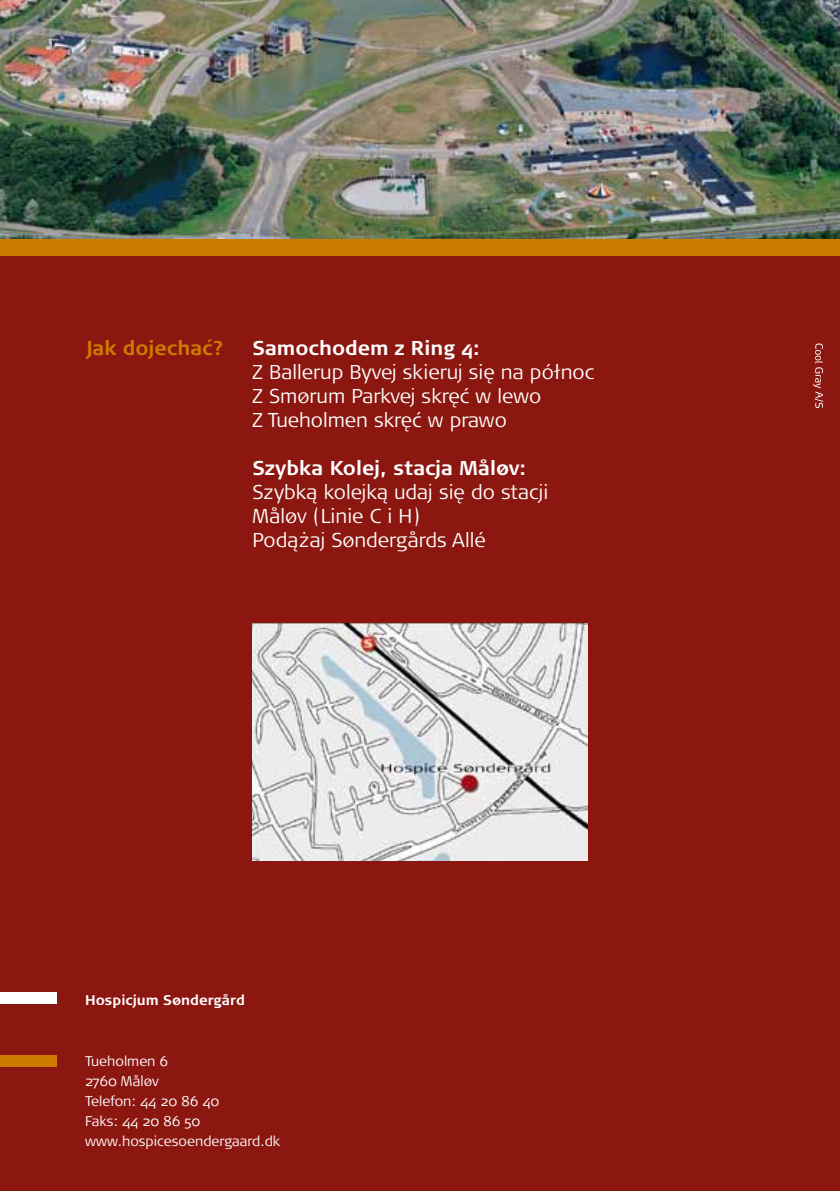
<style>
.page{position:relative;width:840px;height:1191px;background:#fff}
.page>*{position:absolute;margin:0;border:0;box-sizing:border-box;transform-origin:0 0}
.t1{font:300 20px/24px "Signa Pro";color:#fff}
.t2{font:700 20px "Signa Pro";color:#fff}
.t3{font:700 20px "Signa Pro";color:#ce7c00}
.t4{font:300 14px/20px "Signa Normal";color:#fff}
.t5{font:700 14px "Signa Normal";color:#fff}
</style>
<div class="page">
<div style="left:0;top:0;width:839px;height:1191px;background:#8c1610"></div>
<div style="left:0;top:1054px;width:57px;height:12px;background:#ce7c00"></div>
<div style="left:0;top:992px;width:57px;height:11px;background:#fff"></div>
<img style="left:252px;top:624px;width:335px;height:236px">
<div style="left:0;top:238px;width:839px;height:17px;background:#ce7c00"></div>
<img style="left:0;top:0;width:839px;height:238px">
<svg style="left:813px;top:343px;width:9px;height:65px"></svg>
<p class="t3" style="left:87px;top:336px;width:139px">Jak dojechać?</p>
<p class="t2" style="left:252px;top:336px;width:229px">Samochodem z Ring 4:</p>
<p class="t1" style="left:252px;top:360px;width:343px">Z Ballerup Byvej skieruj się na północ<br>Z Smørum Parkvej skręć w lewo<br>Z Tueholmen skręć w prawo</p>
<p class="t2" style="left:252px;top:456px;width:275px">Szybka Kolej, stacja Måløv:</p>
<p class="t1" style="left:252px;top:480px;width:297px">Szybką kolejką udaj się do stacji<br>Måløv (Linie C i H)<br>Podążaj Søndergårds Allé</p>
<p class="t5" style="left:85px;top:992px;width:161px">Hospicjum Søndergård</p>
<p class="t4" style="left:85px;top:1050px;width:196px">Tueholmen 6<br>2760 Måløv<br>Telefon: 44 20 86 40<br>Faks: 44 20 86 50 www.hospicesoendergaard.dk</p>
</div>
